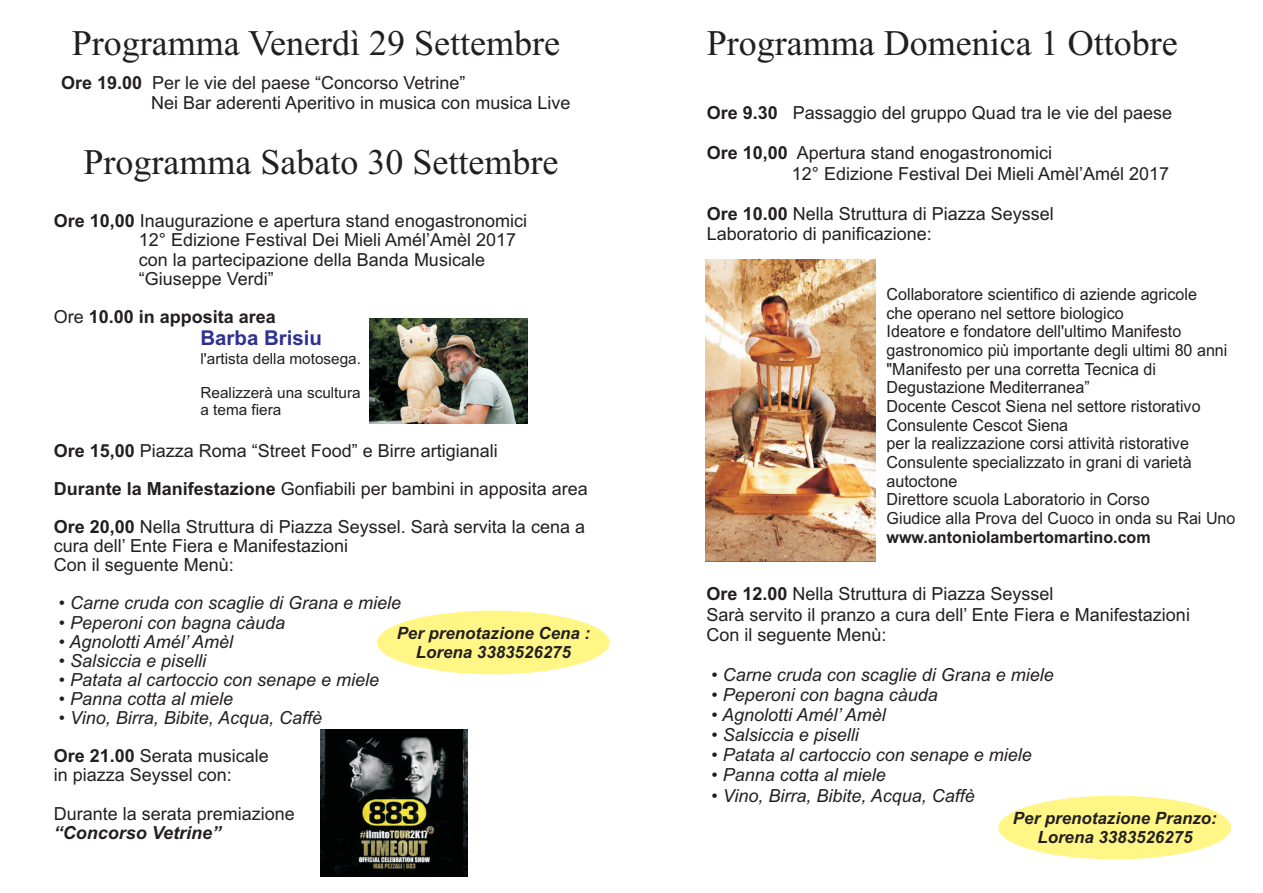
<style>
.page{position:relative;width:1263px;height:893px;background:#fff}
.page>*{position:absolute;margin:0;border:0;box-sizing:border-box;transform-origin:0 0}
.t1{font:36px "Times New Roman";color:#231f20}
.t2{font:700 20.4px "Arial";color:#2e3092}
.t3{font:18px/19px "Arial";color:#231f20}
.t4{font:italic 18px "Arial";color:#231f20}
.t5{font:700 18px "Arial";color:#231f20}
.t6{font:italic 700 18px "Arial";color:#231f20}
.t7{font:italic 700 16.95px/18.9px "Arial";color:#231f20;text-align:center}
.t8{font:16.65px/18.6px "Arial";color:#231f20;scale:.96 1}
.t9{font:700 16.65px "Arial";color:#231f20;scale:.96 1}
.t10{font:15.3px/17.1px "Arial";color:#231f20}
.s1{font-weight:700}
.s2{font-weight:400}
.s3{font-style:normal}
</style>
<div class="page">
<img style="left:370px;top:318px;width:158px;height:106px">
<img style="left:321px;top:730px;width:146px;height:146px">
<div style="left:377px;top:611px;width:233px;height:63px;background:#fff685;border-radius:50%"></div>
<div style="left:998px;top:796px;width:233px;height:63px;background:#fff685;border-radius:50%"></div>
<img style="left:706px;top:260px;width:169px;height:301px">
<h1 class="t1" style="left:72px;top:30px;width:490px">Programma Venerdì 29 Settembre</h1>
<p class="t3" style="left:151px;top:74px;width:421px;line-height:20.1px;text-indent:-90px"><span class="s1">Ore 19.00</span> Per le vie del paese “Concorso Vetrine”<br>Nei Bar aderenti Aperitivo in musica con musica Live</p>
<h1 class="t1" style="left:84px;top:149px;width:476px">Programma Sabato 30 Settembre</h1>
<p class="t3" style="left:139px;top:213px;width:390px;text-indent:-85px"><span class="s1">Ore 10,00</span> Inaugurazione e apertura stand enogastronomici 12° Edizione Festival Dei Mieli Amél’Amèl 2017 con la partecipazione della Banda Musicale “Giuseppe Verdi”</p>
<p class="t5" style="left:54px;top:310px;width:224px"><span class="s2">Ore</span> 10.00 in apposita area</p>
<p class="t2" style="left:200px;top:330px;width:123px">Barba Brisiu</p>
<p class="t10" style="left:200px;top:351px;width:162px">l'artista della motosega.</p>
<p class="t10" style="left:200px;top:385px;width:162px">Realizzerà una scultura a tema fiera</p>
<p class="t3" style="left:54px;top:433px;width:536px;line-height:38.2px"><span class="s1">Ore 15,00</span> Piazza Roma “Street Food” e Birre artigianali<br><span class="s1">Durante la Manifestazione</span> Gonfiabili per bambini in apposita area</p>
<p class="t3" style="left:54px;top:519px;width:533px"><span class="s1">Ore 20,00</span> Nella Struttura di Piazza Seyssel. Sarà servita la cena a cura dell’ Ente Fiera e Manifestazioni<br>Con il seguente Menù:</p>
<p class="t4" style="left:59px;top:596px;width:344px"><span class="s3">•</span> Carne cruda con scaglie di Grana e miele</p>
<p class="t4" style="left:59px;top:615px;width:228px">• Peperoni con bagna càuda</p>
<p class="t4" style="left:59px;top:634px;width:176px">• Agnolotti Amél’ Amèl</p>
<p class="t4" style="left:59px;top:654px;width:149px">• Salsiccia e piselli</p>
<p class="t4" style="left:59px;top:673px;width:322px">• Patata al cartoccio con senape e miele</p>
<p class="t4" style="left:59px;top:692px;width:176px">• Panna cotta al miele</p>
<p class="t4" style="left:59px;top:711px;width:265px">• Vino, Birra, Bibite, Acqua, Caffè</p>
<p class="t7" style="left:397px;top:625px;width:195px">Per prenotazione Cena :<br>Lorena 3383526275</p>
<p class="t3" style="left:54px;top:748px;width:217px"><span class="s1">Ore 21.00</span> Serata musicale in piazza Seyssel con:</p>
<p class="t3" style="left:54px;top:805px;width:243px">Durante la serata premiazione</p>
<p class="t6" style="left:54px;top:826px;width:169px">“Concorso Vetrine”</p>
<h1 class="t1" style="left:707px;top:30px;width:472px">Programma Domenica 1 Ottobre</h1>
<p class="t3" style="left:707px;top:105px;width:467px"><span class="s1">Ore 9.30</span> Passaggio del gruppo Quad tra le vie del paese</p>
<p class="t3" style="left:792px;top:145px;width:379px;line-height:20.1px;text-indent:-85px"><span class="s1">Ore 10,00</span> Apertura stand enogastronomici<br>12° Edizione Festival Dei Mieli Amèl’Amél 2017</p>
<p class="t3" style="left:707px;top:205px;width:349px;line-height:20.1px"><span class="s1">Ore 10.00</span> Nella Struttura di Piazza Seyssel<br>Laboratorio di panificazione:</p>
<p class="t8" style="left:886px;top:286px;width:365px">Collaboratore scientifico di aziende agricole<br>che operano nel settore biologico<br>Ideatore e fondatore dell'ultimo Manifesto gastronomico più importante degli ultimi 80 anni "Manifesto per una corretta Tecnica di Degustazione Mediterranea”<br>Docente Cescot Siena nel settore ristorativo Consulente Cescot Siena<br>per la realizzazione corsi attività ristorative Consulente specializzato in grani di varietà autoctone<br>Direttore scuola Laboratorio in Corso<br>Giudice alla Prova del Cuoco in onda su Rai Uno</p>
<p class="t9" style="left:886px;top:530px;width:277px">www.antoniolambertomartino.com</p>
<p class="t3" style="left:706px;top:586px;width:485px;line-height:20.1px"><span class="s1">Ore 12.00</span> Nella Struttura di Piazza Seyssel<br>Sarà servito il pranzo a cura dell’ Ente Fiera e Manifestazioni<br>Con il seguente Menù:</p>
<p class="t4" style="left:711px;top:668px;width:344px"><span class="s3">•</span> Carne cruda con scaglie di Grana e miele</p>
<p class="t4" style="left:711px;top:688px;width:228px">• Peperoni con bagna càuda</p>
<p class="t4" style="left:711px;top:708px;width:176px">• Agnolotti Amél’ Amèl</p>
<p class="t4" style="left:711px;top:728px;width:149px">• Salsiccia e piselli</p>
<p class="t4" style="left:711px;top:748px;width:322px">• Patata al cartoccio con senape e miele</p>
<p class="t4" style="left:711px;top:768px;width:176px">• Panna cotta al miele</p>
<p class="t4" style="left:711px;top:788px;width:265px">• Vino, Birra, Bibite, Acqua, Caffè</p>
<p class="t7" style="left:1013px;top:810px;width:205px">Per prenotazione Pranzo:<br>Lorena 3383526275</p>
</div>
